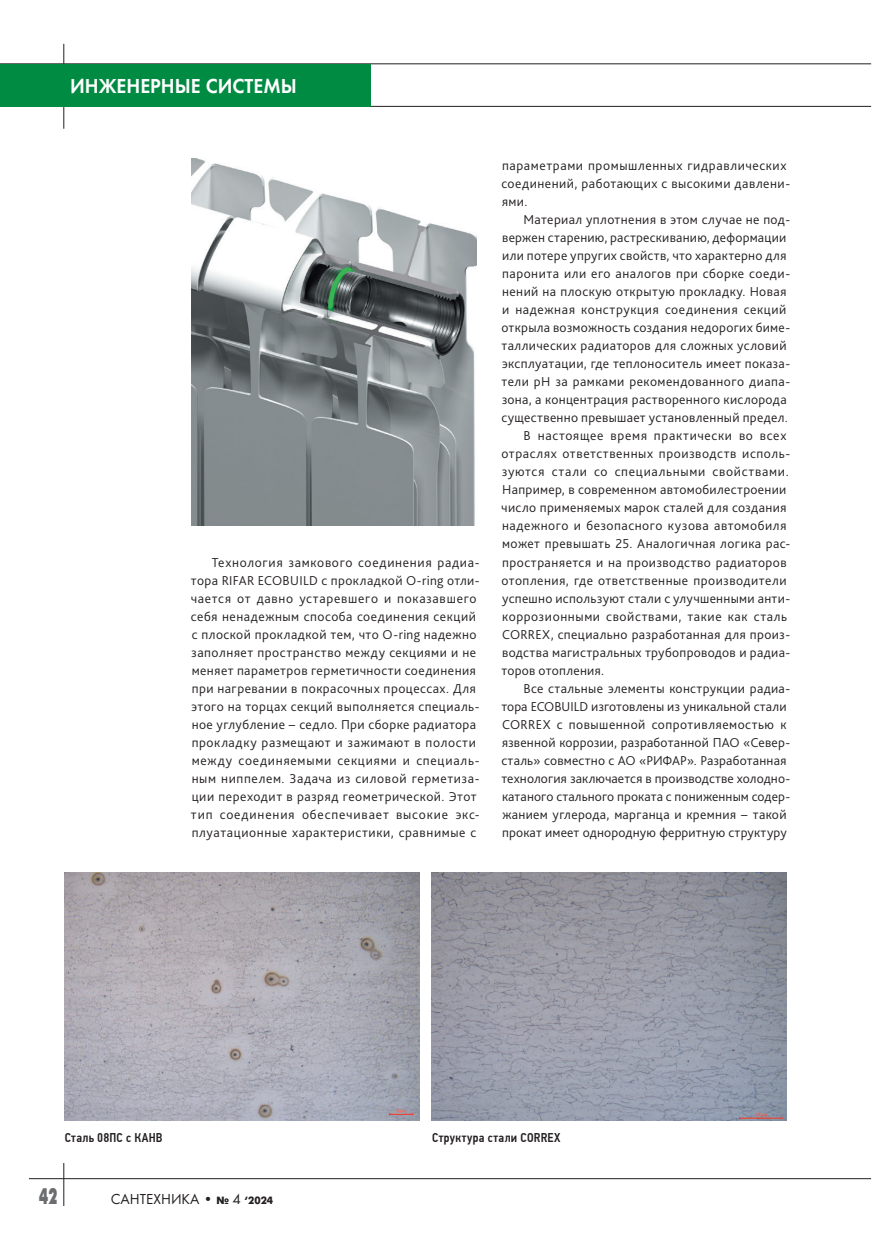
<style>
.page{position:relative;width:872px;height:1234px;background:#fff}
.page>*{position:absolute;margin:0;border:0;box-sizing:border-box;transform-origin:0 0}
.t1{font:22.5px "Futura Futuris XC";color:#6c6d70;scale:.6 1}
.t2{font:21px "Futura Demi";color:#fff;scale:.95 1}
.t3{font:15px "Futura";color:#231f20}
._04-body_text{font:300 13.5px/18px "Bliss Pro";letter-spacing:.03em;color:#231f20}
._08-podpis_photo{font:500 12.75px "PF Din Text Cond Pro";letter-spacing:.025em;color:#231f20}
.s1{font-family:"Futura Futuris";font-weight:700;font-size:10.5px}
</style>
<div class="page">
<img style="left:64px;top:872px;width:355px;height:248px">
<img style="left:431px;top:872px;width:356px;height:248px">
<hr style="left:29px;top:1177px;width:842px;height:1px;background:#231f20">
<hr style="left:63px;top:1162px;width:1px;height:43px;background:#231f20">
<hr style="left:0;top:63px;width:871px;height:1px;background:#231f20">
<hr style="left:0;top:106px;width:871px;height:1px;background:#231f20">
<hr style="left:63px;top:44px;width:1px;height:85px;background:#231f20">
<div style="left:0;top:64px;width:370px;height:42px;background:#008b43"></div>
<img style="left:191px;top:158px;width:285px;height:367px">
<p class="t2" style="left:70px;top:73px;width:240px">ИНЖЕНЕРНЫЕ СИСТЕМЫ</p>
<p class="_04-body_text" style="left:191px;top:552px;width:290px;text-indent:21px">Технология замкового соединения радиа&shy;тора RIFAR ECOBUILD с прокладкой O-ring отли&shy;чается от давно устаревшего и показавшего себя ненадежным способа соединения секций c плоской прокладкой тем, что O-ring надежно заполняет пространство между секциями и не меняет параметров герметичности соединения при нагревании в покрасочных процессах. Для этого на торцах секций выполняется специаль&shy;ное углубление − седло. При сборке радиатора прокладку размещают и зажимают в полости между соединяемыми секциями и специаль&shy;ным ниппелем. Задача из силовой герметиза&shy;ции переходит в разряд геометрической. Этот тип соединения обеспечивает высокие экс&shy;плуатационные характеристики, сравнимые с</p>
<p class="_04-body_text" style="left:501px;top:156px;width:290px">параметрами промышленных гидравлических соединений, работающих с высокими давлени&shy;ями.</p>
<p class="_04-body_text" style="left:501px;top:210px;width:290px;text-indent:22px">Материал уплотнения в этом случае не под&shy;вержен старению, растрескиванию, деформации или потере упругих свойств, что характерно для паронита или его аналогов при сборке соеди&shy;нений на плоскую открытую прокладку. Новая и надежная конструкция соединения секций открыла возможность создания недорогих биме&shy;таллических радиаторов для сложных условий эксплуатации, где теплоноситель имеет показа&shy;тели рН за рамками рекомендованного диапа&shy;зона, а концентрация растворенного кислорода существенно превышает установленный предел.</p>
<p class="_04-body_text" style="left:501px;top:426px;width:290px;text-indent:22px">В настоящее время практически во всех отраслях ответственных производств исполь&shy;зуются стали со специальными свойствами.<br>Например, в современном автомобилестроении число применяемых марок сталей для создания надежного и безопасного кузова автомобиля может превышать 25. Аналогичная логика рас&shy;пространяется и на производство радиаторов отопления, где ответственные производители успешно используют стали с улучшенными анти&shy;коррозионными свойствами, такие как сталь CORREX, специально разработанная для произ&shy;водства магистральных трубопроводов и радиа&shy;торов отопления.</p>
<p class="_04-body_text" style="left:501px;top:678px;width:290px;text-indent:22px">Все стальные элементы конструкции радиа&shy;тора ECOBUILD изготовлены из уникальной стали CORREX с повышенной сопротивляемостью к язвенной коррозии, разработанной ПАО «Север&shy;сталь» совместно с АО «РИФАР». Разработанная технология заключается в производстве холодно&shy;катаного стального проката с пониженным содер&shy;жанием углерода, марганца и кремния − такой прокат имеет однородную ферритную структуру</p>
<p class="_08-podpis_photo" style="left:65px;top:1129px;width:99px">Сталь 08ПС с КАНВ</p>
<p class="_08-podpis_photo" style="left:432px;top:1129px;width:130px">Структура стали CORREX</p>
<p class="t1" style="left:39px;top:1183px;width:32px">42</p>
<p class="t3" style="left:111px;top:1190px;width:164px">САНТЕХНИКА • <span class="s1">№</span> 4 <span class="s1">‘2024</span></p>
</div>
